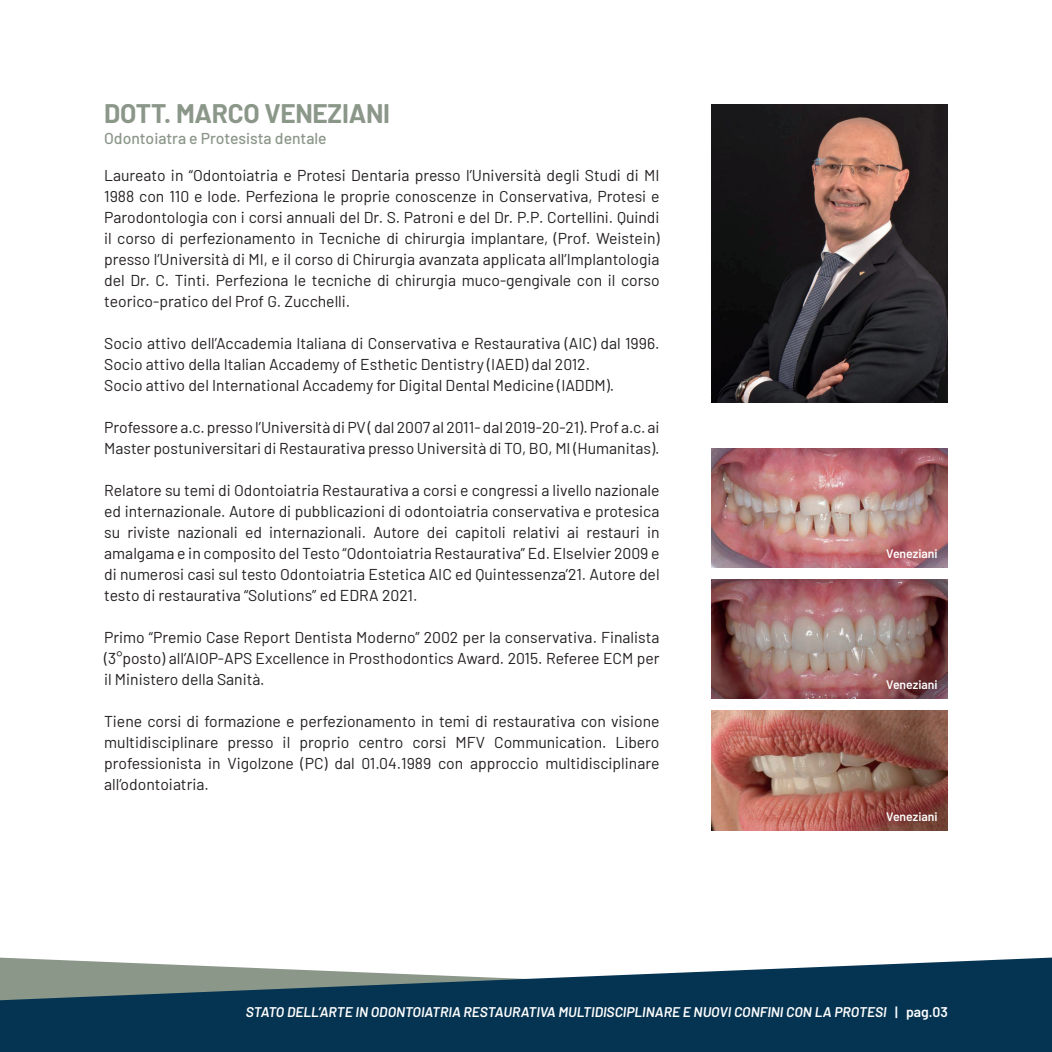
<style>
.page{position:relative;width:1052px;height:1052px;background:#fff}
.page>*{position:absolute;margin:0;border:0;box-sizing:border-box;transform-origin:0 0}
.t1{font:700 26.25px "Barlow";letter-spacing:-.01em;color:#8b9789}
.t2{font:15.75px/21px "Barlow";color:#231f20;text-align:justify}
.t3{font:500 15.75px "Barlow";color:#8b9789}
.t4{font:italic 600 14px "Barlow";color:#fff}
.t5{font:600 12.25px "Barlow";color:#fff}
.s1{font-style:normal}
</style>
<div class="page">
<svg style="left:0;top:957px;width:1052px;height:95px;background:#31576c"></svg>
<img style="left:711px;top:105px;width:236px;height:297px">
<img style="left:711px;top:448px;width:236px;height:120px">
<img style="left:711px;top:579px;width:236px;height:120px">
<img style="left:711px;top:710px;width:236px;height:120px">
<h1 class="t1" style="left:104px;top:94px;width:287px">DOTT. MARCO VENEZIANI</h1>
<p class="t3" style="left:104px;top:127px;width:224px">Odontoiatra e Protesista dentale</p>
<p class="t2" style="left:104px;top:163px;width:557px">Laureato in “Odontoiatria e Protesi Dentaria presso l’Università degli Studi di MI 1988 con 110 e lode. Perfeziona le proprie conoscenze in Conservativa, Protesi e Parodontologia con i corsi annuali del Dr. S. Patroni e del Dr. P.P. Cortellini. Quindi il corso di perfezionamento in Tecniche di chirurgia implantare, (Prof. Weistein) presso l’Università di MI, e il corso di Chirurgia avanzata applicata all’Implantologia del Dr. C. Tinti. Perfeziona le tecniche di chirurgia muco-gengivale con il corso teorico-pratico del Prof G. Zucchelli.</p>
<p class="t2" style="left:104px;top:331px;width:557px;text-align:left">Socio attivo dell’Accademia Italiana di Conservativa e Restaurativa (AIC) dal 1996.<br>Socio attivo della Italian Accademy of Esthetic Dentistry (IAED) dal 2012.<br>Socio attivo del International Accademy for Digital Dental Medicine (IADDM).</p>
<p class="t2" style="left:104px;top:415px;width:557px">Professore a.c. presso l’Università di PV ( dal 2007 al 2011- dal 2019-20-21). Prof a.c. ai<br>Master postuniversitari di Restaurativa presso Università di TO, BO, MI (Humanitas).</p>
<p class="t2" style="left:104px;top:478px;width:557px">Relatore su temi di Odontoiatria Restaurativa a corsi e congressi a livello nazionale ed internazionale. Autore di pubblicazioni di odontoiatria conservativa e protesica su riviste nazionali ed internazionali. Autore dei capitoli relativi ai restauri in amalgama e in composito del Testo “Odontoiatria Restaurativa” Ed. Elselvier 2009 e di numerosi casi sul testo Odontoiatria Estetica AIC ed Quintessenza’21. Autore del testo di restaurativa “Solutions” ed EDRA 2021.</p>
<p class="t2" style="left:104px;top:625px;width:557px">Primo “Premio Case Report Dentista Moderno” 2002 per la conservativa. Finalista (3°posto) all’AIOP-APS Excellence in Prosthodontics Award. 2015. Referee ECM per il Ministero della Sanità.</p>
<p class="t2" style="left:104px;top:709px;width:557px">Tiene corsi di formazione e perfezionamento in temi di restaurativa con visione multidisciplinare presso il proprio centro corsi MFV Communication. Libero professionista in Vigolzone (PC) dal 01.04.1989 con approccio multidisciplinare all’odontoiatria.</p>
<p class="t5" style="left:886px;top:544px;width:53px">Veneziani</p>
<p class="t5" style="left:886px;top:675px;width:53px">Veneziani</p>
<p class="t5" style="left:886px;top:807px;width:53px">Veneziani</p>
<p class="t4" style="left:246px;top:1002px;width:703px">STATO DELL’ARTE IN ODONTOIATRIA RESTAURATIVA MULTIDISCIPLINARE E NUOVI CONFINI CON LA PROTESI <span class="s1">| pag.03</span></p>
</div>
